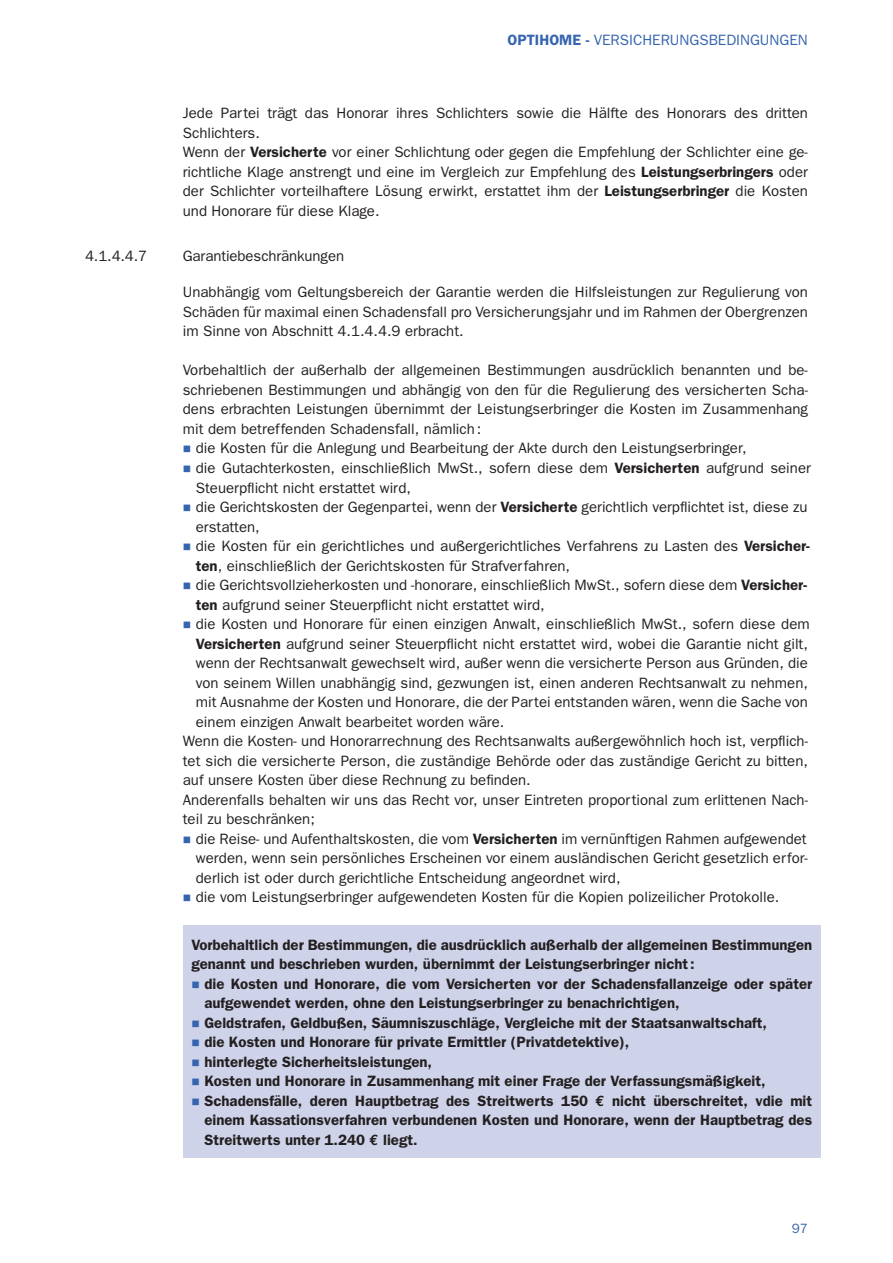
<style>
.page{position:relative;width:893px;height:1263px;background:#fff}
.page>*{position:absolute;margin:0;border:0;box-sizing:border-box;transform-origin:0 0}
.t1{font:15px/19.5px "Franklin Gothic";color:#231f20}
.t2{font:600 15px/19.5px "Franklin Gothic";color:#231f20}
.t3{font:15px "Franklin Gothic";color:#3665b0}
.t4{font:13.5px "Franklin Gothic";color:#3665b0}
.s1{font-weight:600}
.s2{color:#3665b0}
.s3{font-family:"Euro Mono";font-weight:700}
</style>
<div class="page">
<div style="left:183px;top:925px;width:638px;height:233px;background:#ced3ea"></div>
<p class="t3" style="left:508px;top:32px;width:302px"><span class="s1">OPTIHOME -</span> VERSICHERUNGSBEDINGUNGEN</p>
<p class="t1" style="left:183px;top:103px;width:627px">Jede Partei trägt das Honorar ihres Schlichters sowie die Hälfte des Honorars des dritten Schlichters.<br>Wenn der <span class="s1">Versicherte</span> vor einer Schlichtung oder gegen die Empfehlung der Schlichter eine ge&shy;richtliche Klage anstrengt und eine im Vergleich zur Empfehlung des <span class="s1">Leistungserbringers</span> oder der Schlichter vorteilhaftere Lösung erwirkt, erstattet ihm der <span class="s1">Leistungserbringer</span> die Kosten und Honorare für diese Klage.</p>
<p class="t1" style="left:85px;top:246px;width:64px">4.1.4.4.7</p>
<p class="t1" style="left:183px;top:246px;width:163px">Garantiebeschränkungen</p>
<p class="t1" style="left:183px;top:282px;width:627px;text-align:justify">Unabhängig vom Geltungsbereich der Garantie werden die Hilfsleistungen zur Regulierung von Schäden für maximal einen Schadensfall pro Versicherungsjahr und im Rahmen der Obergrenzen im Sinne von Abschnitt 4.1.4.4.9 erbracht.</p>
<p class="t1" style="left:183px;top:360px;width:627px;text-align:justify">Vorbehaltlich der außerhalb der allgemeinen Bestimmungen ausdrücklich benannten und be&shy;schriebenen Bestimmungen und abhängig von den für die Regulierung des versicherten Scha&shy;dens erbrachten Leistungen übernimmt der Leistungserbringer die Kosten im Zusammenhang mit dem betreffenden Schadensfall, nämlich:</p>
<p class="t1" style="left:183px;top:438px;width:565px"><span class="s2">■</span> die Kosten für die Anlegung und Bearbeitung der Akte durch den Leistungserbringer,</p>
<p class="t1" style="left:196px;top:458px;width:616px;text-indent:-13px"><span class="s2">■</span> die Gutachterkosten, einschließlich MwSt., sofern diese dem <span class="s1">Versicherten</span> aufgrund seiner<br>Steuerpflicht nicht erstattet wird,</p>
<p class="t1" style="left:196px;top:497px;width:613px;text-indent:-13px"><span class="s2">■</span> die Gerichtskosten der Gegenpartei, wenn der <span class="s1">Versicherte</span> gerichtlich verpflichtet ist, diese zu erstatten,</p>
<p class="t1" style="left:196px;top:536px;width:615px;text-indent:-13px"><span class="s2">■</span> die Kosten für ein gerichtliches und außergerichtliches Verfahrens zu Lasten des <span class="s1">Versicher&shy;ten</span>, einschließlich der Gerichtskosten für Strafverfahren,</p>
<p class="t1" style="left:196px;top:575px;width:613px;text-indent:-13px"><span class="s2">■</span> die Gerichtsvollzieherkosten und -honorare, einschließlich MwSt., sofern diese dem <span class="s1">Versicher&shy;ten</span> aufgrund seiner Steuerpflicht nicht erstattet wird,</p>
<p class="t1" style="left:183px;top:614px;width:628px"><span class="s2">■</span> die Kosten und Honorare für einen einzigen Anwalt, einschließlich MwSt., sofern diese dem</p>
<p class="t1" style="left:196px;top:633px;width:613px"><span class="s1">Versicherten</span> aufgrund seiner Steuerpflicht nicht erstattet wird, wobei die Garantie nicht gilt,</p>
<p class="t1" style="left:196px;top:653px;width:613px">wenn der Rechtsanwalt gewechselt wird, außer wenn die versicherte Person aus Gründen, die</p>
<p class="t1" style="left:196px;top:672px;width:614px">von seinem Willen unabhängig sind, gezwungen ist, einen anderen Rechtsanwalt zu nehmen,</p>
<p class="t1" style="left:196px;top:692px;width:614px">mit Ausnahme der Kosten und Honorare, die der Partei entstanden wären, wenn die Sache von</p>
<p class="t1" style="left:196px;top:711px;width:310px">einem einzigen Anwalt bearbeitet worden wäre.</p>
<p class="t1" style="left:183px;top:731px;width:627px">Wenn die Kosten- und Honorarrechnung des Rechtsanwalts außergewöhnlich hoch ist, verpflich-</p>
<p class="t1" style="left:183px;top:750px;width:627px">tet sich die versicherte Person, die zuständige Behörde oder das zuständige Gericht zu bitten,</p>
<p class="t1" style="left:183px;top:770px;width:349px">auf unsere Kosten über diese Rechnung zu befinden.</p>
<p class="t1" style="left:183px;top:789px;width:627px">Anderenfalls behalten wir uns das Recht vor, unser Eintreten proportional zum erlittenen Nach-</p>
<p class="t1" style="left:183px;top:809px;width:134px">teil zu beschränken;</p>
<p class="t1" style="left:196px;top:828px;width:614px;text-align:justify;text-indent:-13px"><span class="s2">■</span> die Reise- und Aufenthaltskosten, die vom <span class="s1">Versicherten</span> im vernünftigen Rahmen aufgewendet werden, wenn sein persönliches Erscheinen vor einem ausländischen Gericht gesetzlich erfor&shy;derlich ist oder durch gerichtliche Entscheidung angeordnet wird,</p>
<p class="t1" style="left:183px;top:887px;width:598px"><span class="s2">■</span> die vom Leistungserbringer aufgewendeten Kosten für die Kopien polizeilicher Protokolle.</p>
<p class="t2" style="left:191px;top:935px;width:622px">Vorbehaltlich der Bestimmungen, die ausdrücklich außerhalb der allgemeinen Bestimmungen genannt und beschrieben wurden, übernimmt der Leistungserbringer nicht:</p>
<p class="t2" style="left:204px;top:974px;width:609px;text-indent:-13px"><span class="s2">■</span> die Kosten und Honorare, die vom Versicherten vor der Schadensfallanzeige oder später aufgewendet werden, ohne den Leistungserbringer zu benachrichtigen,</p>
<p class="t2" style="left:191px;top:1013px;width:577px"><span class="s2">■</span> Geldstrafen, Geldbußen, Säumniszuschläge, Vergleiche mit der Staatsanwaltschaft,</p>
<p class="t2" style="left:191px;top:1032px;width:439px"><span class="s2">■</span> die Kosten und Honorare für private Ermittler (Privatdetektive),</p>
<p class="t2" style="left:191px;top:1052px;width:242px"><span class="s2">■</span> hinterlegte Sicherheitsleistungen,</p>
<p class="t2" style="left:191px;top:1071px;width:576px"><span class="s2">■</span> Kosten und Honorare in Zusammenhang mit einer Frage der Verfassungsmäßigkeit,</p>
<p class="t2" style="left:204px;top:1091px;width:609px;text-align:justify;text-indent:-13px"><span class="s2">■</span> Schadensfälle, deren Hauptbetrag des Streitwerts 150 <span class="s3">E</span> nicht überschreitet, vdie mit einem Kassationsverfahren verbundenen Kosten und Honorare, wenn der Hauptbetrag des Streitwerts unter 1.240 <span class="s3">E</span> liegt.</p>
<p class="t4" style="left:792px;top:1221px;width:18px">97</p>
</div>
